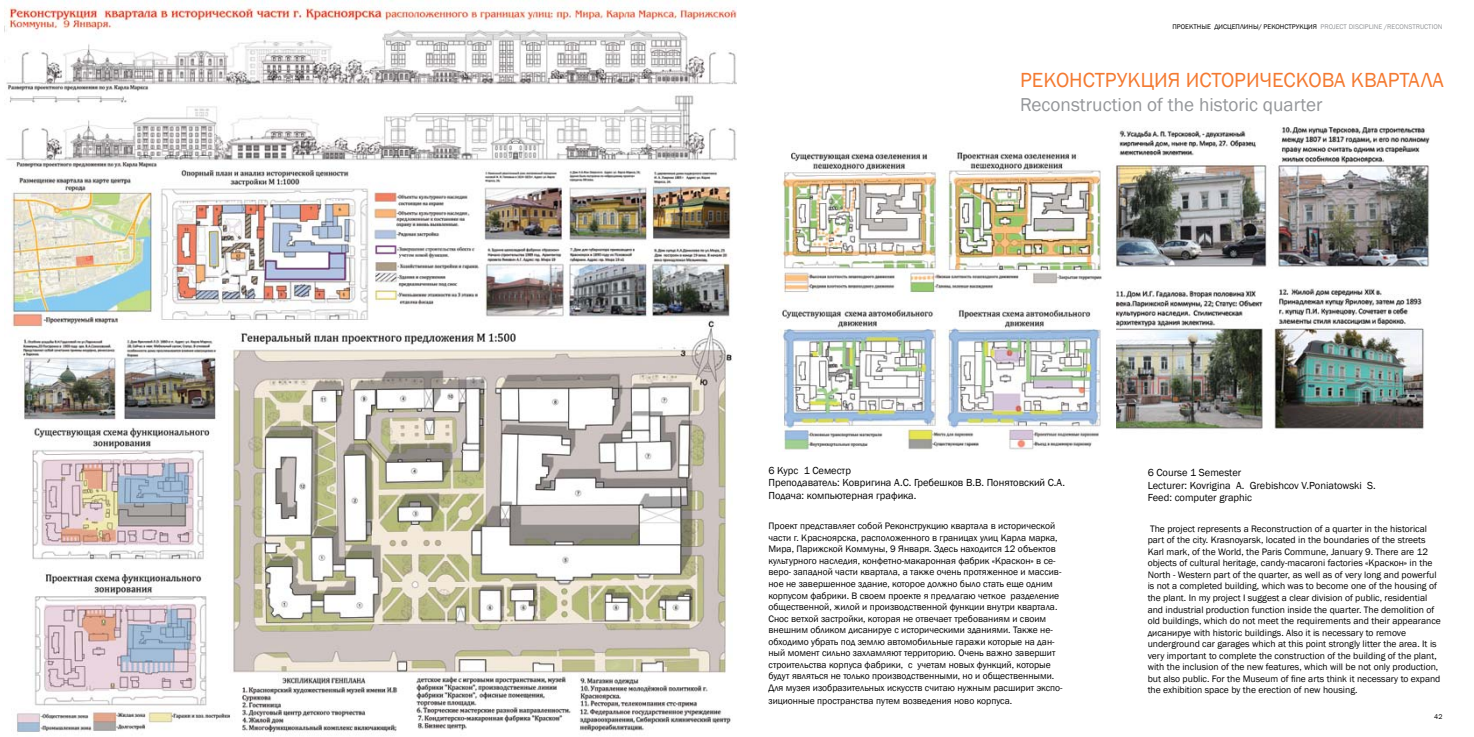
<style>
.page{position:relative;width:1474px;height:737px;background:#fff}
.page>*{position:absolute;margin:0;border:0;box-sizing:border-box;transform-origin:0 0}
.t1{font:21px "Franklin Gothic";color:#f47a31}
.t2{font:19.25px "Franklin Gothic";color:#949699}
.t3{font:10.5px/12.6px "Franklin Gothic";color:#000}
.t4{font:9.62px/11.5px "Franklin Gothic";color:#000}
.t5{font:7px "Franklin Gothic";color:#949699}
.t6{font:7px "Franklin Gothic";color:#000}
.s1{color:#000}
.s2{font-style:inherit}
</style>
<div class="page">
<img style="left:1116px;top:127px;width:313px;height:140px">
<img style="left:1116px;top:289px;width:308px;height:140px">
<img style="left:4px;top:0;width:733px;height:734px">
<img style="left:778px;top:151px;width:324px;height:300px">
<p class="t6" style="left:1172px;top:23px;width:10px">Проектные</p>
<p class="t6" style="left:1214px;top:23px;width:23px">дисцеплины</p>
<p class="t6" style="left:1258px;top:23px;width:10px">/ реконструк</p>
<p class="t5" style="left:1303px;top:23px;width:26px"><span class="s1">ция</span> Project</p>
<p class="t5" style="left:1348px;top:23px;width:5px">discipline</p>
<p class="t5" style="left:1384px;top:23px;width:9px"><span class="s2">/</span>reconstruction</p>
<h1 class="t1" style="left:1020px;top:67px;width:25px">Реконструк</h1>
<h1 class="t1" style="left:1140px;top:67px;width:59px">ция историческова</h1>
<h1 class="t1" style="left:1350px;top:67px;width:13px">квартала</h1>
<h2 class="t2" style="left:1020px;top:92px;width:304px">Reconstruction of the historic quarter</h2>
<p class="t3" style="left:768px;top:464px;width:298px">6 Курс 1 Семестр<br>Преподаватель: Ковригина А.С. Гребешков В.В. Понятовский С.А.<br>Подача: компьютерная графика.</p>
<p class="t4" style="left:768px;top:520px;width:295px">Проект представляет собой Реконструкцию квартала в исторической части г. Красноярска, расположенного в границах улиц Карла марка, Мира, Парижской Коммуны, 9 Января. Здесь находится 12 объектов культурного наследия, конфетно-макаронная фабрик «Краскон» в се&shy;веро- западной части квартала, а также очень протяженное и массив&shy;ное не завершенное здание, которое должно было стать еще одним корпусом фабрики. В своем проекте я предлагаю четкое разделение общественной, жилой и производственной функции внутри квартала.<br>Снос ветхой застройки, которая не отвечает требованиям и своим внешним обликом дисанируе с историческими зданиями. Также не&shy;обходимо убрать под землю автомобильные гаражи которые на дан&shy;ный момент сильно захламляют территорию. Очень важно завершит строительства корпуса фабрики, с учетам новых функций, которые будут являться не только производственными, но и общественными.<br>Для музея изобразительных искусств считаю нужным расширит экспо-</p>
<p class="t4" style="left:768px;top:694px;width:245px">зиционные пространства путем возведения ново корпуса.</p>
<p class="t3" style="left:1147px;top:466px;width:230px">6 Course 1 Semester<br>Lecturer: Kovrigina A. Grebishcov V.Poniatowski S.<br>Feed: computer graphic</p>
<p class="t4" style="left:1147px;top:523px;width:295px">The project represents a Reconstruction of a quarter in the historical part of the city. Krasnoyarsk, located in the boundaries of the streets Karl mark, of the World, the Paris Commune, January 9. There are 12 objects of cultural heritage, candy-macaroni factories «Краскон» in the North - Western part of the quarter, as well as of very long and powerful is not a completed building, which was to become one of the housing of the plant. In my project I suggest a clear division of public, residential and industrial production function inside the quarter. The demolition of old buildings, which do not meet the requirements and their appearance дисанируе with historic buildings. Also it is necessary to remove underground car garages which at this point strongly litter the area. It is very important to complete the construction of the building of the plant, with the inclusion of the new features, which will be not only production, but also public. For the Museum of fine arts think it necessary to expand the exhibition space by the erection of new housing.</p>
<p class="t6" style="left:1434px;top:712px;width:10px">42</p>
</div>
